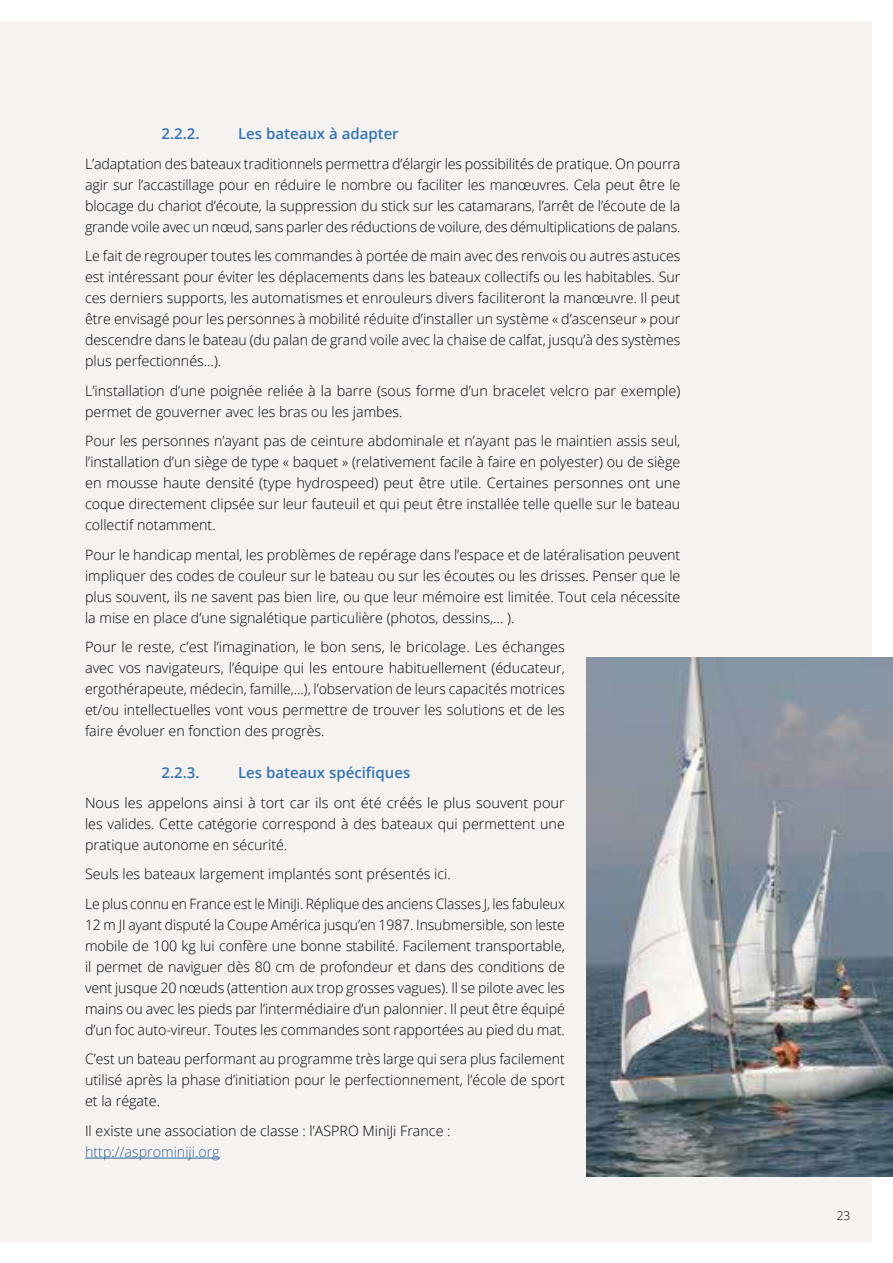
<style>
.page{position:relative;width:893px;height:1263px;background:#fff}
.page>*{position:absolute;margin:0;border:0;box-sizing:border-box;transform-origin:0 0}
.t1{font:600 15px "Open Sans";color:#3374b5}
.t2{font:300 14.25px/21px "Open Sans";color:#000;text-align:justify}
.t3{font:300 14.25px "Open Sans";color:#2a639c}
.t4{font:300 12px "Open Sans";color:#000}
</style>
<div class="page">
<div style="left:0;top:21px;width:872px;height:1221px;background:#f5f2f0"></div>
<hr style="left:85px;top:1158px;width:135px;height:1px;background:#2a639c">
<img style="left:586px;top:658px;width:307px;height:519px">
<p class="t1" style="left:162px;top:123px;width:40px">2.2.2.</p>
<p class="t1" style="left:238px;top:123px;width:162px">Les bateaux à adapter</p>
<p class="t2" style="left:85px;top:152px;width:597px">L’adaptation des bateaux traditionnels permettra d’élargir les possibilités de pratique. On pourra agir sur l’accastillage pour en réduire le nombre ou faciliter les manœuvres. Cela peut être le blocage du chariot d’écoute, la suppression du stick sur les catamarans, l’arrêt de l’écoute de la grande voile avec un nœud, sans parler des réductions de voilure, des démultiplications de palans.</p>
<p class="t2" style="left:85px;top:245px;width:597px">Le fait de regrouper toutes les commandes à portée de main avec des renvois ou autres astuces est intéressant pour éviter les déplacements dans les bateaux collectifs ou les habitables. Sur ces derniers supports, les automatismes et enrouleurs divers faciliteront la manœuvre. Il peut être envisagé pour les personnes à mobilité réduite d’installer un système « d’ascenseur » pour descendre dans le bateau (du palan de grand voile avec la chaise de calfat, jusqu’à des systèmes plus perfectionnés...).</p>
<p class="t2" style="left:85px;top:379px;width:597px">L’installation d’une poignée reliée à la barre (sous forme d’un bracelet velcro par exemple) permet de gouverner avec les bras ou les jambes.</p>
<p class="t2" style="left:85px;top:430px;width:597px">Pour les personnes n’ayant pas de ceinture abdominale et n’ayant pas le maintien assis seul, l’installation d’un siège de type « baquet » (relativement facile à faire en polyester) ou de siège en mousse haute densité (type hydrospeed) peut être utile. Certaines personnes ont une coque directement clipsée sur leur fauteuil et qui peut être installée telle quelle sur le bateau collectif notamment.</p>
<p class="t2" style="left:85px;top:544px;width:597px">Pour le handicap mental, les problèmes de repérage dans l’espace et de latéralisation peuvent impliquer des codes de couleur sur le bateau ou sur les écoutes ou les drisses. Penser que le plus souvent, ils ne savent pas bien lire, ou que leur mémoire est limitée. Tout cela nécessite la mise en place d’une signalétique particulière (photos, dessins,… ).</p>
<p class="t2" style="left:85px;top:636px;width:481px">Pour le reste, c’est l’imagination, le bon sens, le bricolage. Les échanges avec vos navigateurs, l’équipe qui les entoure habituellement (éducateur, ergothérapeute, médecin, famille,...), l’observation de leurs capacités motrices et/ou intellectuelles vont vous permettre de trouver les solutions et de les faire évoluer en fonction des progrès.</p>
<p class="t1" style="left:162px;top:763px;width:40px">2.2.3.</p>
<p class="t1" style="left:238px;top:763px;width:174px">Les bateaux spécifiques</p>
<p class="t2" style="left:85px;top:792px;width:481px">Nous les appelons ainsi à tort car ils ont été créés le plus souvent pour les valides. Cette catégorie correspond à des bateaux qui permettent une pratique autonome en sécurité.</p>
<p class="t2" style="left:85px;top:859px;width:481px;line-height:29.5px">Seuls les bateaux largement implantés sont présentés ici.<br>Le plus connu en France est le MiniJi. Réplique des anciens Classes J, les fabuleux</p>
<p class="t2" style="left:85px;top:914px;width:481px">12 m JI ayant disputé la Coupe América jusqu’en 1987. Insubmersible, son leste mobile de 100 kg lui confère une bonne stabilité. Facilement transportable, il permet de naviguer dès 80 cm de profondeur et dans des conditions de vent jusque 20 nœuds (attention aux trop grosses vagues). Il se pilote avec les mains ou avec les pieds par l’intermédiaire d’un palonnier. Il peut être équipé d’un foc auto-vireur. Toutes les commandes sont rapportées au pied du mat.</p>
<p class="t2" style="left:85px;top:1048px;width:481px">C’est un bateau performant au programme très large qui sera plus facilement utilisé après la phase d’initiation pour le perfectionnement, l’école de sport et la régate.</p>
<p class="t2" style="left:85px;top:1120px;width:367px">Il existe une association de classe : l’ASPRO MiniJi France :</p>
<p class="t3" style="left:85px;top:1142px;width:136px">http://asprominiji.org</p>
<p class="t4" style="left:837px;top:1208px;width:15px">23</p>
</div>
